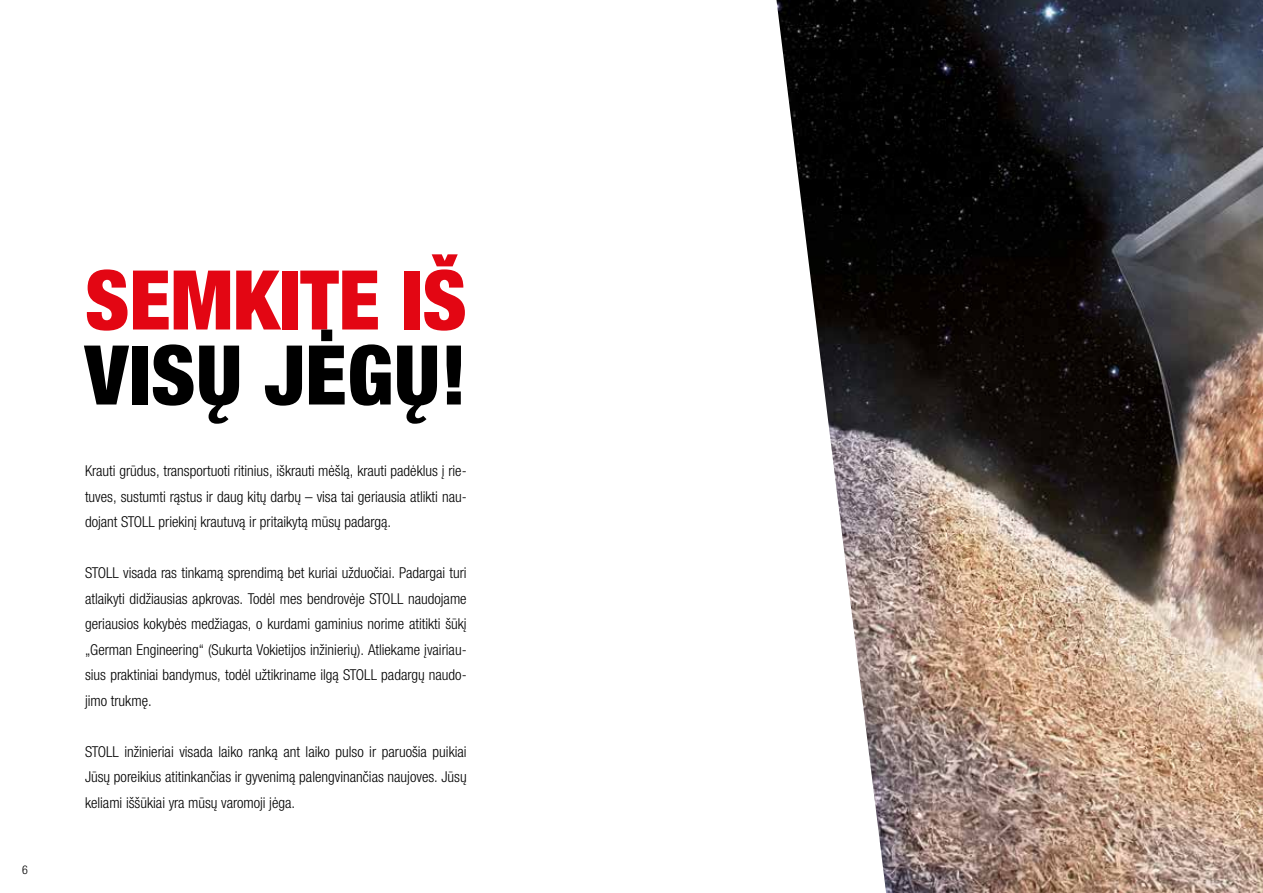
<style>
.page{position:relative;width:1263px;height:893px;background:#fff}
.page>*{position:absolute;margin:0;border:0;box-sizing:border-box;transform-origin:0 0}
.t1{font:900 condensed 82.5px "Helvetica Neue LTW1 G";color:#e30613}
.t2{font:900 condensed 82.5px "Helvetica Neue LTW1 G";letter-spacing:.01em;color:#000}
.t3{font:300 condensed 15px/25.5px "Helvetica Neue LTW1 G";color:#000;text-align:justify}
.t4{font:300 condensed 12px "Helvetica Neue LTW1 G";color:#000}
</style>
<div class="page">
<img style="left:776px;top:0;width:487px;height:893px">
<p class="t4" style="left:22px;top:863px;width:7px">6</p>
<h1 class="t1" style="left:85px;top:251px;width:383px">SEMKITE IŠ</h1>
<h1 class="t2" style="left:85px;top:326px;width:383px">VISŲ JĖGŲ!</h1>
<p class="t3" style="left:85px;top:458px;width:383px">Krauti grūdus, transportuoti ritinius, iškrauti mėšlą, krauti padėklus į rie&shy;tuves, sustumti rąstus ir daug kitų darbų – visa tai geriausia atlikti nau&shy;dojant STOLL priekinį krautuvą ir pritaikytą mūsų padargą.</p>
<p class="t3" style="left:85px;top:560px;width:383px">STOLL visada ras tinkamą sprendimą bet kuriai užduočiai. Padargai turi atlaikyti didžiausias apkrovas. Todėl mes bendrovėje STOLL naudojame geriausios kokybės medžiagas, o kurdami gaminius norime atitikti šūkį „German Engineering“ (Sukurta Vokietijos inžinierių). Atliekame įvairiau&shy;sius praktiniai bandymus, todėl užtikriname ilgą STOLL padargų naudo&shy;jimo trukmę.</p>
<p class="t3" style="left:85px;top:739px;width:383px">STOLL inžinieriai visada laiko ranką ant laiko pulso ir paruošia puikiai Jūsų poreikius atitinkančias ir gyvenimą palengvinančias naujoves. Jūsų keliami iššūkiai yra mūsų varomoji jėga.</p>
</div>
